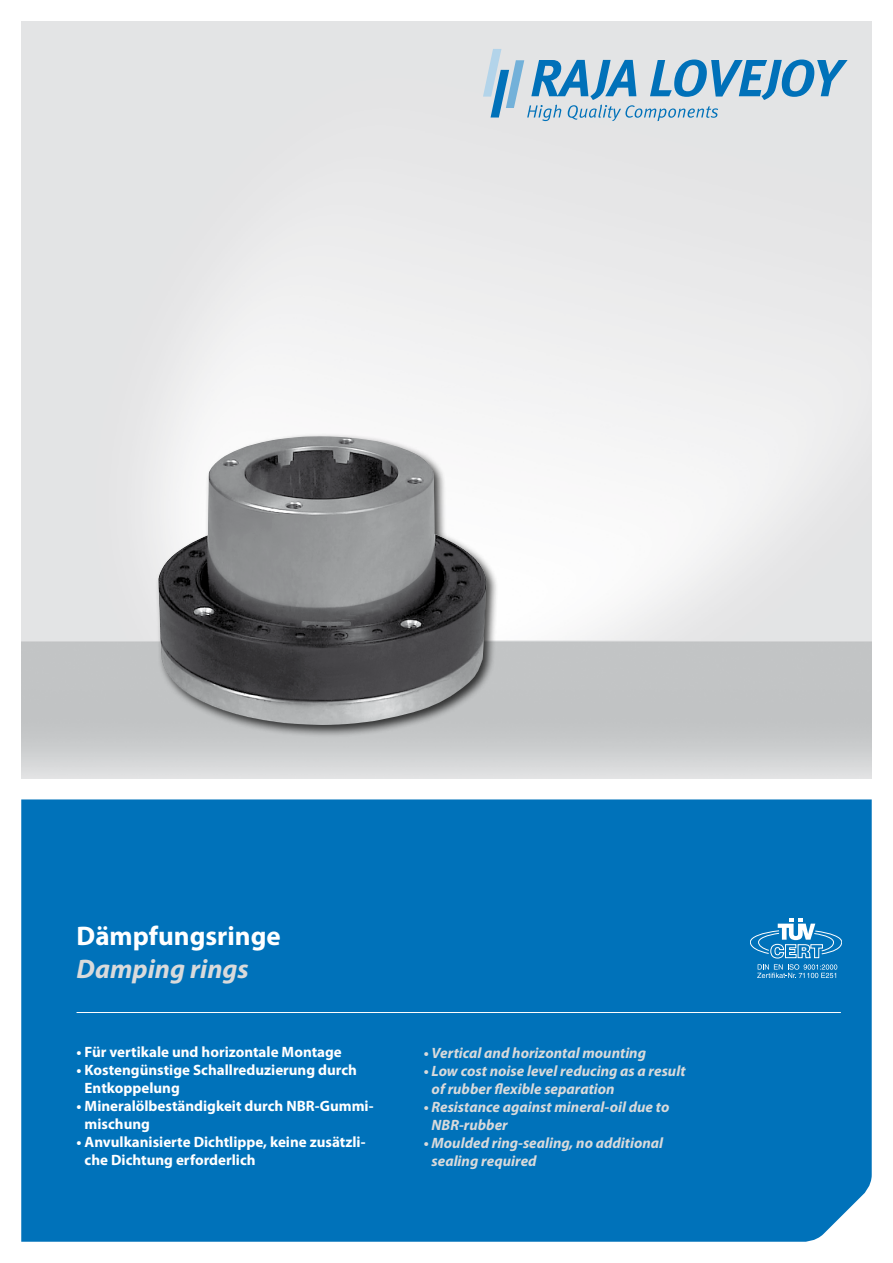
<style>
.page{position:relative;width:893px;height:1263px;background:#fff}
.page>*{position:absolute;margin:0;border:0;box-sizing:border-box;transform-origin:0 0}
.t1{font:700 27px "Myriad Pro";color:#fff}
.t2{font:italic 700 27px "Myriad Pro";color:#d9dadb}
.t3{font:700 15px/18px "Myriad Pro";color:#fff}
.t4{font:italic 700 15px/18px "Myriad Pro";color:#d9dadb}
</style>
<div class="page">
<div style="left:21px;top:799px;width:851px;height:443px;background:#0072ba"></div>
<div style="left:154px;top:432px;width:344px;height:306px;background:#000;opacity:.75"></div>
<img style="left:158px;top:436px;width:328px;height:289px">
<hr style="left:77px;top:1012px;width:764px;height:1px;background:#fff">
<svg style="left:750px;top:918px;width:92px;height:40px;background:#3b92c9"></svg>
<svg style="left:757px;top:964px;width:80px;height:14px"></svg>
<svg style="left:483px;top:49px;width:365px;height:72px;background:#a9c6da"></svg>
<h1 class="t1" style="left:77px;top:918px;width:206px">Dämpfungsringe</h1>
<h1 class="t2" style="left:77px;top:951px;width:174px">Damping rings</h1>
<p class="t3" style="left:77px;top:1043px;width:267px">• Für vertikale und horizontale Montage</p>
<p class="t3" style="left:85px;top:1061px;width:274px;text-indent:-8px">• Kostengünstige Schallreduzierung durch<br>Entkoppelung</p>
<p class="t3" style="left:85px;top:1097px;width:290px;text-indent:-8px">• Mineralölbeständigkeit durch NBR-Gummi&shy;mischung</p>
<p class="t3" style="left:85px;top:1133px;width:282px;text-indent:-8px">• Anvulkanisierte Dichtlippe, keine zusätzli&shy;che Dichtung erforderlich</p>
<p class="t4" style="left:424px;top:1043px;width:224px">• Vertical and horizontal mounting</p>
<p class="t4" style="left:432px;top:1061px;width:255px;text-indent:-8px">• Low cost noise level reducing as a result of rubber flexible separation</p>
<p class="t4" style="left:432px;top:1097px;width:239px;text-indent:-8px">• Resistance against mineral-oil due to<br>NBR-rubber</p>
<p class="t4" style="left:432px;top:1133px;width:233px;text-indent:-8px">• Moulded ring-sealing, no additional sealing required</p>
</div>
